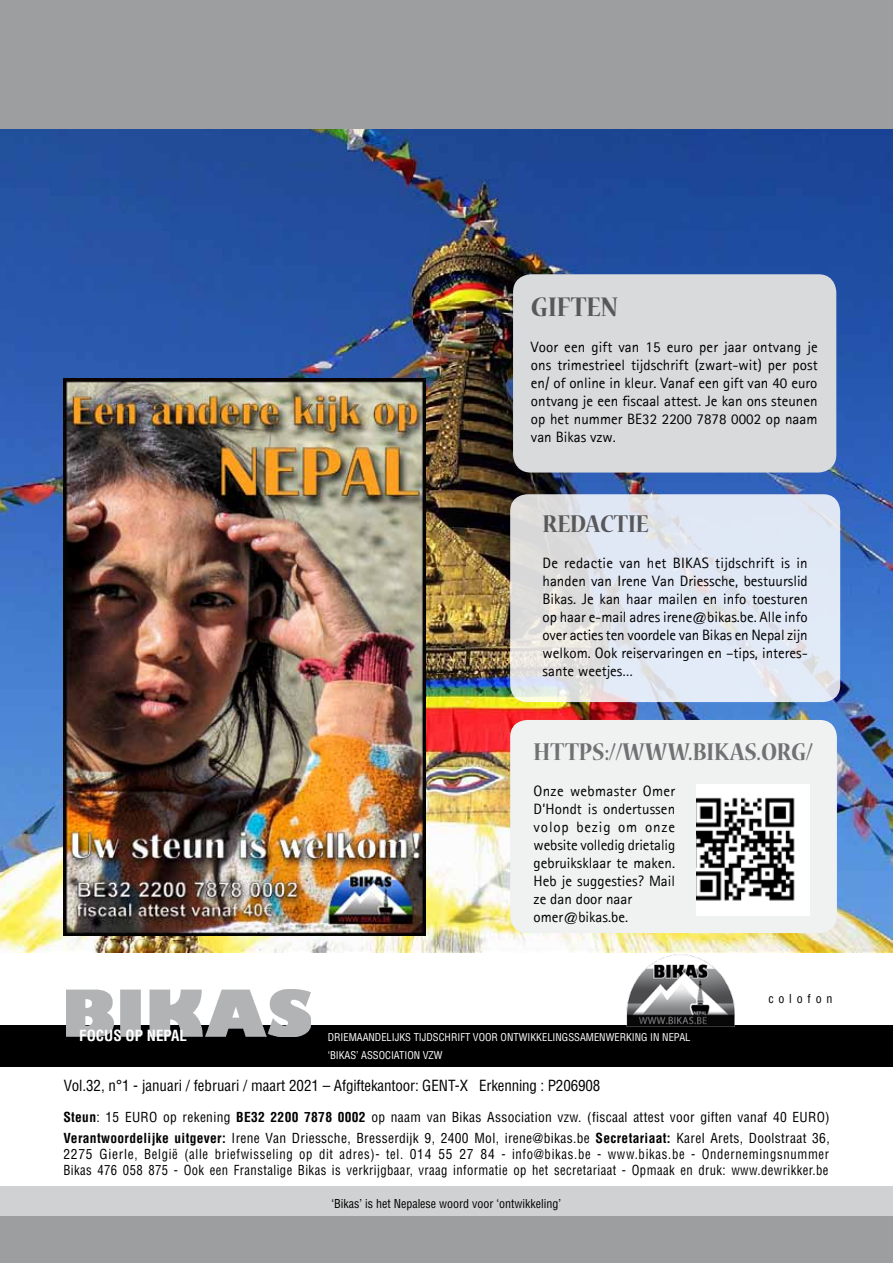
<style>
.page{position:relative;width:893px;height:1263px;background:#fff}
.page>*{position:absolute;margin:0;border:0;box-sizing:border-box;transform-origin:0 0}
.t1{font:700 30px "Nueva Std";color:#58585a;scale:.91 1}
.t2{font:700 27px "Nueva Std";color:#707172;scale:.89 1}
.t3{font:700 27px "Nueva Std";color:#58585a;scale:.91 1}
.t4{font:15px/18px "Rotis Sans Serif";color:#000;text-align:justify}
.t5{font:condensed 15px "Helvetica LT Std";letter-spacing:-.01em;color:#000}
.t6{font:700 condensed 15px "Helvetica LT Std";color:#fff}
.t7{font:condensed 13.5px/20.5px "Helvetica LT Std";letter-spacing:.035em;color:#000}
.t8{font:condensed 12px "Helvetica LT Std";color:#000}
.t9{font:condensed 10.5px "Helvetica LT Std";color:#fff}
.s1{font-weight:700}
</style>
<div class="page">
<div style="left:0;top:1186px;width:893px;height:59px;background:#d0d1d2"></div>
<div style="left:0;top:1216px;width:893px;height:47px;background:#9c9e9f"></div>
<div style="left:0;top:1026px;width:893px;height:41px;background:#000"></div>
<img style="left:67px;top:989px;width:244px;height:48px">
<img style="left:621px;top:952px;width:119px;height:75px">
<img style="left:0;top:129px;width:893px;height:823px">
<div style="left:0;top:0;width:893px;height:129px;background:#9c9e9f"></div>
<div style="left:510px;top:720px;width:327px;height:213px;background:#f0f1f1;border-radius:17px"></div>
<img style="left:696px;top:785px;width:113px;height:130px">
<svg style="left:510px;top:494px;width:330px;height:208px;background:#e0e5ed"></svg>
<img style="left:64px;top:378px;width:361px;height:557px">
<div style="left:513px;top:274px;width:323px;height:199px;background:#d9dadb;border-radius:18px"></div>
<h1 class="t1" style="left:531px;top:293px;width:79px">GIFTEN</h1>
<p class="t4" style="left:531px;top:338px;width:288px">Voor een gift van 15 euro per jaar ontvang je ons trimestrieel tijdschrift (zwart-wit) per post en/ of online in kleur. Vanaf een gift van 40 euro ontvang je een fiscaal attest. Je kan ons steunen op het nummer BE32 2200 7878 0002 op naam van Bikas vzw.</p>
<h2 class="t3" style="left:542px;top:511px;width:17px">REDA</h2>
<h2 class="t3" style="left:600px;top:511px;width:54px">CTIE</h2>
<p class="t4" style="left:542px;top:553px;width:267px">De redactie van het BIKAS tijdschrift is in handen van Irene Van Driessche, bestuurslid Bikas. Je kan haar mailen en info toesturen op haar e-mail adres irene@bikas.be. Alle info over acties ten voordele van Bikas en Nepal zijn welkom. Ook reiservaringen en –tips, interes&shy;sante weetjes…</p>
<h2 class="t2" style="left:534px;top:739px;width:35px">HTTPS</h2>
<h2 class="t2" style="left:605px;top:739px;width:47px">://WWW</h2>
<h2 class="t2" style="left:688px;top:739px;width:142px">.BIKAS.ORG/</h2>
<p class="t4" style="left:534px;top:781px;width:143px;text-align:left">Onze webmaster Omer<br>D’Hondt is ondertussen volop bezig om onze website volledig drietalig gebruiksklaar te maken.<br>Heb je suggesties? Mail ze dan door naar omer@bikas.be.</p>
<p class="t6" style="left:79px;top:1026px;width:109px">FOCUS OP NEPAL</p>
<p class="t9" style="left:328px;top:1031px;width:97px">DRIEMAANDELIJKS Tijds</p>
<p class="t9" style="left:439px;top:1031px;width:18px">chrift</p>
<p class="t9" style="left:473px;top:1031px;width:8px">voor</p>
<p class="t9" style="left:501px;top:1031px;width:34px">ontwikkelingssamen</p>
<p class="t9" style="left:606px;top:1031px;width:16px">werking</p>
<p class="t9" style="left:650px;top:1031px;width:19px">in nepal</p>
<p class="t9" style="left:328px;top:1049px;width:116px">‘BIKAS’ ASSOCIATION vzw</p>
<p class="t5" style="left:64px;top:1076px;width:538px">Vol.32, n°1 - januari / februari / maart 2021 – Afgiftekantoor: GENT-X Erkenning : P206908</p>
<p class="t8" style="left:768px;top:991px;width:66px">colofon</p>
<p class="t7" style="left:63px;top:1107px;width:768px"><span class="s1">Steun</span>: 15 EURO op rekening <span class="s1">BE32 2200 7878 0002</span> op naam van Bikas Association vzw. (fiscaal attest voor giften vanaf 40 EURO)<br><span class="s1">Verantwoordelijke uitgever:</span> Irene Van Driessche, Bresserdijk 9, 2400 Mol, irene@bikas.be <span class="s1">Secretariaat:</span> Karel Arets, Doolstraat 36,</p>
<p class="t7" style="left:63px;top:1146px;width:767px;line-height:16.2px">2275 Gierle, België (alle briefwisseling op dit adres)- tel. 014 55 27 84 - info@bikas.be - www.bikas.be - Ondernemingsnummer<br>Bikas 476 058 875 - Ook een Franstalige Bikas is verkrijgbaar, vraag informatie op het secretariaat - Opmaak en druk: www.dewrikker.be</p>
<p class="t8" style="left:331px;top:1196px;width:231px">‘Bikas’ is het Nepalese woord voor ‘ontwikkeling’</p>
</div>
